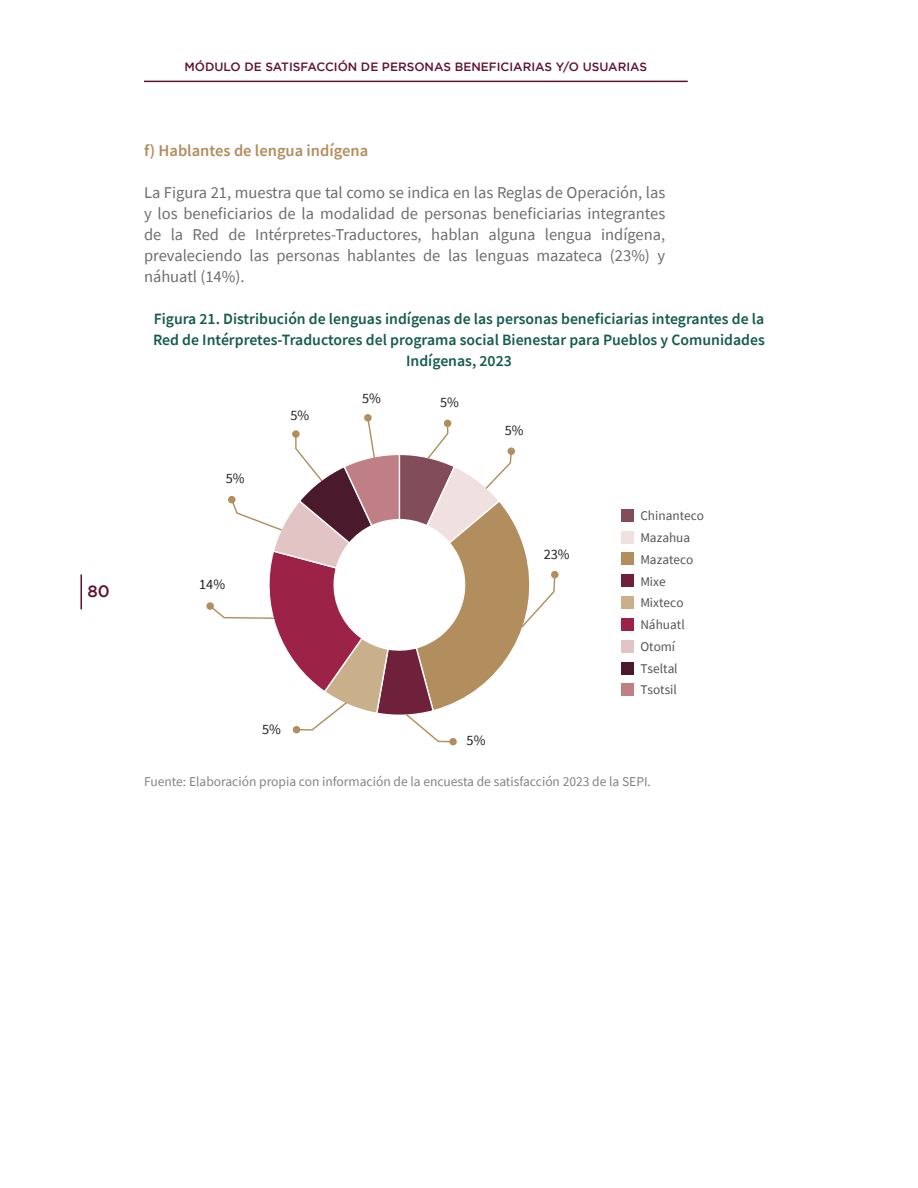
<style>
.page{position:relative;width:918px;height:1188px;background:#fff}
.page>*{position:absolute;margin:0;border:0;box-sizing:border-box;transform-origin:0 0}
.H4__Txt{font:16.5px/21px "Source Sans Pro";color:#6c6d70;text-align:justify}
.H5_Incisos{font:600 16.5px "Source Sans Pro";color:#b28d5d}
.t1{font:500 16.5px "Gotham";color:#621031}
.Leyenda_de_figuras{font:600 15.75px/21px "Source Sans Pro";color:#155b4e;text-align:center}
.t2{font:14.25px "Source Sans Pro";color:#231f20}
.Pie_de_figura_tabla{font:13.5px "Source Sans Pro";color:#808285}
.t3{font:13.35px/21.9px "Source Sans Pro";color:#515455}
.t4{font:500 12px "Gotham";color:#621031}
</style>
<div class="page">
<hr style="left:81px;top:574px;width:1px;height:35px;background:#621031">
<hr style="left:144px;top:81px;width:544px;height:1px;background:#621031">
<svg style="left:551px;top:571px;width:8px;height:8px"></svg>
<div style="left:449px;top:738px;width:8px;height:7px;background:#b28e5e;border-radius:50%"></div>
<svg style="left:206px;top:416px;width:350px;height:327px"></svg>
<div style="left:444px;top:420px;width:7px;height:7px;background:#b28e5e;border-radius:50%"></div>
<div style="left:621px;top:509px;width:13px;height:13px;background:#824c5a"></div>
<div style="left:621px;top:531px;width:13px;height:13px;background:#f0e0df"></div>
<div style="left:621px;top:553px;width:13px;height:12px;background:#b28e5e"></div>
<div style="left:621px;top:574px;width:13px;height:13px;background:#6f213c"></div>
<div style="left:621px;top:596px;width:13px;height:13px;background:#caaf8b"></div>
<div style="left:621px;top:618px;width:13px;height:13px;background:#9c2248"></div>
<div style="left:621px;top:640px;width:13px;height:13px;background:#e1c4c3"></div>
<div style="left:621px;top:662px;width:13px;height:12px;background:#4b192c"></div>
<div style="left:621px;top:684px;width:13px;height:12px;background:#bf7f85"></div>
<p class="t1" style="left:88px;top:582px;width:24px">80</p>
<p class="t4" style="left:185px;top:60px;width:464px">MÓDULO DE SATISFACCIÓN DE PERSONAS BENEFICIARIAS Y/O USUARIAS</p>
<p class="H5_Incisos" style="left:144px;top:140px;width:226px">f) Hablantes de lengua indígena</p>
<p class="H4__Txt" style="left:144px;top:182px;width:523px">La Figura 21, muestra que tal como se indica en las Reglas de Operación, las y los beneficiarios de la modalidad de personas beneficiarias integrantes de la Red de Intérpretes-Traductores, hablan alguna lengua indígena, prevaleciendo las personas hablantes de las lenguas mazateca (23%) y náhuatl (14%).</p>
<p class="Leyenda_de_figuras" style="left:153px;top:308px;width:613px">Figura 21. Distribución de lenguas indígenas de las personas beneficiarias integrantes de la<br>Red de Intérpretes-Traductores del programa social Bienestar para Pueblos y Comunidades<br>Indígenas, 2023</p>
<p class="t2" style="left:226px;top:470px;width:20px">5%</p>
<p class="t2" style="left:199px;top:575px;width:27px">14%</p>
<p class="t2" style="left:291px;top:406px;width:20px">5%</p>
<p class="t2" style="left:362px;top:390px;width:20px">5%</p>
<p class="t2" style="left:440px;top:394px;width:20px">5%</p>
<p class="t2" style="left:505px;top:421px;width:20px">5%</p>
<p class="t2" style="left:544px;top:545px;width:27px">23%</p>
<p class="t2" style="left:262px;top:720px;width:20px">5%</p>
<p class="t2" style="left:467px;top:731px;width:20px">5%</p>
<p class="t3" style="left:640px;top:504px;width:65px">Chinanteco<br>Mazahua<br>Mazateco<br>Mixe<br>Mixteco<br>Náhuatl<br>Otomí<br>Tseltal<br>Tsotsil</p>
<p class="Pie_de_figura_tabla" style="left:144px;top:773px;width:508px">Fuente: Elaboración propia con información de la encuesta de satisfacción 2023 de la SEPI.</p>
</div>
